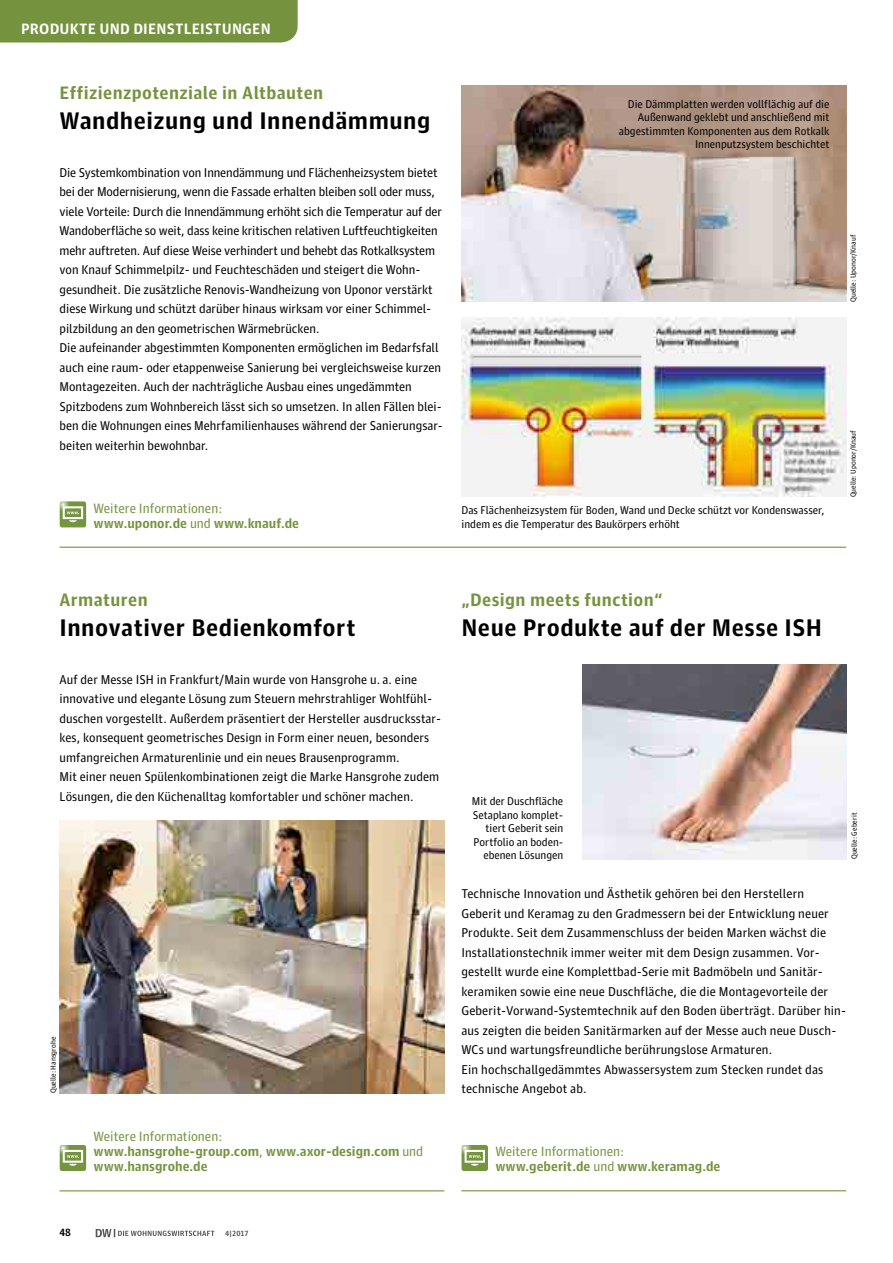
<style>
.page{position:relative;width:893px;height:1263px;background:#fff}
.page>*{position:absolute;margin:0;border:0;box-sizing:border-box;transform-origin:0 0}
.t1{font:700 24px "Guardian Agate Sans 1";letter-spacing:.02em;color:#000}
.t2{font:700 18px "Guardian Agate Sans 1";letter-spacing:.02em;color:#75933e}
.t3{font:700 15px "Guardian Agate Sans 1";letter-spacing:.01em;color:#fff}
.t4{font:700 13.5px/15px "Guardian Agate Sans 1";color:#75933e}
.t5{font:12.75px/19.5px "Guardian Agate Sans 1";letter-spacing:.005em;color:#000}
.t6{font:11.25px/13.5px "Guardian Agate Sans 1";color:#000;text-align:right}
.t7{font:700 10.5px "Guardian Agate Sans 1";color:#000}
.t8{font:7.5px "Guardian Agate Sans 1";color:#000}
.t9{font:700 7.5px "Guardian Agate Sans 1";color:#565655}
.s1{font-weight:400}
</style>
<div class="page">
<svg style="left:96px;top:1229px;width:118px;height:8px"></svg>
<div style="left:0;top:0;width:298px;height:43px;background:#75933e"></div>
<hr style="left:60px;top:547px;width:786px;height:1px;background:#75933e">
<svg style="left:60px;top:501px;width:26px;height:26px"></svg>
<hr style="left:461px;top:1190px;width:385px;height:1px;background:#75933e">
<svg style="left:462px;top:1145px;width:26px;height:26px"></svg>
<hr style="left:60px;top:1190px;width:384px;height:1px;background:#75933e">
<svg style="left:60px;top:1145px;width:26px;height:26px"></svg>
<img style="left:461px;top:317px;width:385px;height:179px">
<img style="left:461px;top:85px;width:385px;height:217px">
<img style="left:60px;top:820px;width:384px;height:273px">
<img style="left:582px;top:664px;width:264px;height:195px">
<p class="t3" style="left:21px;top:18px;width:251px">PRODUKTE UND DIENSTLEISTUNGEN</p>
<h2 class="t2" style="left:60px;top:80px;width:265px">Effizienzpotenziale in Altbauten</h2>
<h1 class="t1" style="left:60px;top:104px;width:372px">Wandheizung und Innendämmung</h1>
<p class="t5" style="left:60px;top:161px;width:385px">Die Systemkombination von Innendämmung und Flächenheizsystem bietet bei der Modernisierung, wenn die Fassade erhalten bleiben soll oder muss, viele Vorteile: Durch die Innendämmung erhöht sich die Temperatur auf der Wandoberfläche so weit, dass keine kritischen relativen Luftfeuchtigkeiten mehr auftreten. Auf diese Weise verhindert und behebt das Rotkalksystem von Knauf Schimmelpilz- und Feuchteschäden und steigert die Wohn&shy;gesundheit. Die zusätzliche Renovis-Wandheizung von Uponor verstärkt diese Wirkung und schützt darüber hinaus wirksam vor einer Schimmel&shy;pilzbildung an den geometrischen Wärmebrücken.<br>Die aufeinander abgestimmten Komponenten ermöglichen im Bedarfsfall auch eine raum- oder etappenweise Sanierung bei vergleichsweise kurzen Montagezeiten. Auch der nachträgliche Ausbau eines ungedämmten Spitzbodens zum Wohnbereich lässt sich so umsetzen. In allen Fällen blei&shy;ben die Wohnungen eines Mehrfamilienhauses während der Sanierungsar&shy;beiten weiterhin bewohnbar.</p>
<p class="t6" style="left:619px;top:97px;width:212px">Die Dämmplatten werden vollflächig auf die Außenwand geklebt und anschließend mit abgestimmten Komponenten aus dem Rotkalk Innenputzsystem beschichtet</p>
<p class="t4" style="left:94px;top:500px;width:207px"><span class="s1">Weitere Informationen: </span>www.uponor.de <span class="s1">und</span> www.knauf.de</p>
<p class="t6" style="left:461px;top:503px;width:364px;text-align:left">Das Flächenheizsystem für Boden, Wand und Decke schützt vor Kondenswasser, indem es die Temperatur des Baukörpers erhöht</p>
<p class="t8" style="left:848px;top:302px;width:68px;rotate:-90deg">Quelle: Uponor/Knauf</p>
<p class="t8" style="left:848px;top:497px;width:68px;rotate:-90deg">Quelle: Uponor/Knauf</p>
<h2 class="t2" style="left:60px;top:587px;width:90px">Armaturen</h2>
<h1 class="t1" style="left:60px;top:611px;width:297px">Innovativer Bedienkomfort</h1>
<p class="t5" style="left:60px;top:668px;width:383px">Auf der Messe ISH in Frankfurt/Main wurde von Hansgrohe u. a. eine innovative und elegante Lösung zum Steuern mehrstrahliger Wohlfühl&shy;duschen vorgestellt. Außerdem präsentiert der Hersteller ausdrucksstar&shy;kes, konsequent geometrisches Design in Form einer neuen, besonders umfangreichen Armaturenlinie und ein neues Brausenprogramm.<br>Mit einer neuen Spülenkombinationen zeigt die Marke Hansgrohe zudem Lösungen, die den Küchenalltag komfortabler und schöner machen.</p>
<p class="t8" style="left:48px;top:1093px;width:58px;rotate:-90deg">Quelle: Hansgrohe</p>
<p class="t4" style="left:94px;top:1128px;width:331px"><span class="s1">Weitere Informationen:<br></span>www.hansgrohe-group.com<span class="s1">,</span> www.axor-design.com <span class="s1">und </span>www.hansgrohe.de</p>
<h2 class="t2" style="left:461px;top:587px;width:203px">„Design meets function“</h2>
<h1 class="t1" style="left:461px;top:611px;width:362px">Neue Produkte auf der Messe ISH</h1>
<p class="t6" style="left:472px;top:794px;width:93px">Mit der Duschfläche<br>Setaplano komplet&shy;tiert Geberit sein<br>Portfolio an boden&shy;ebenen Lösungen</p>
<p class="t8" style="left:849px;top:859px;width:48px;rotate:-90deg">Quelle: Geberit</p>
<p class="t5" style="left:461px;top:883px;width:386px">Technische Innovation und Ästhetik gehören bei den Herstellern Geberit und Keramag zu den Gradmessern bei der Entwicklung neuer Produkte. Seit dem Zusammenschluss der beiden Marken wächst die Installationstechnik immer weiter mit dem Design zusammen. Vor&shy;gestellt wurde eine Komplettbad-Serie mit Badmöbeln und Sanitär&shy;keramiken sowie eine neue Duschfläche, die die Montagevorteile der Geberit-Vorwand-Systemtechnik auf den Boden überträgt. Darüber hin&shy;aus zeigten die beiden Sanitärmarken auf der Messe auch neue Dusch-WCs und wartungsfreundliche berührungslose Armaturen.<br>Ein hochschallgedämmtes Abwassersystem zum Stecken rundet das technische Angebot ab.</p>
<p class="t4" style="left:495px;top:1143px;width:227px"><span class="s1">Weitere Informationen: </span>www.geberit.de <span class="s1">und</span> www.keramag.de</p>
<p class="t7" style="left:60px;top:1225px;width:13px">48</p>
<p class="t9" style="left:225px;top:1228px;width:25px">4 | 2017</p>
</div>
